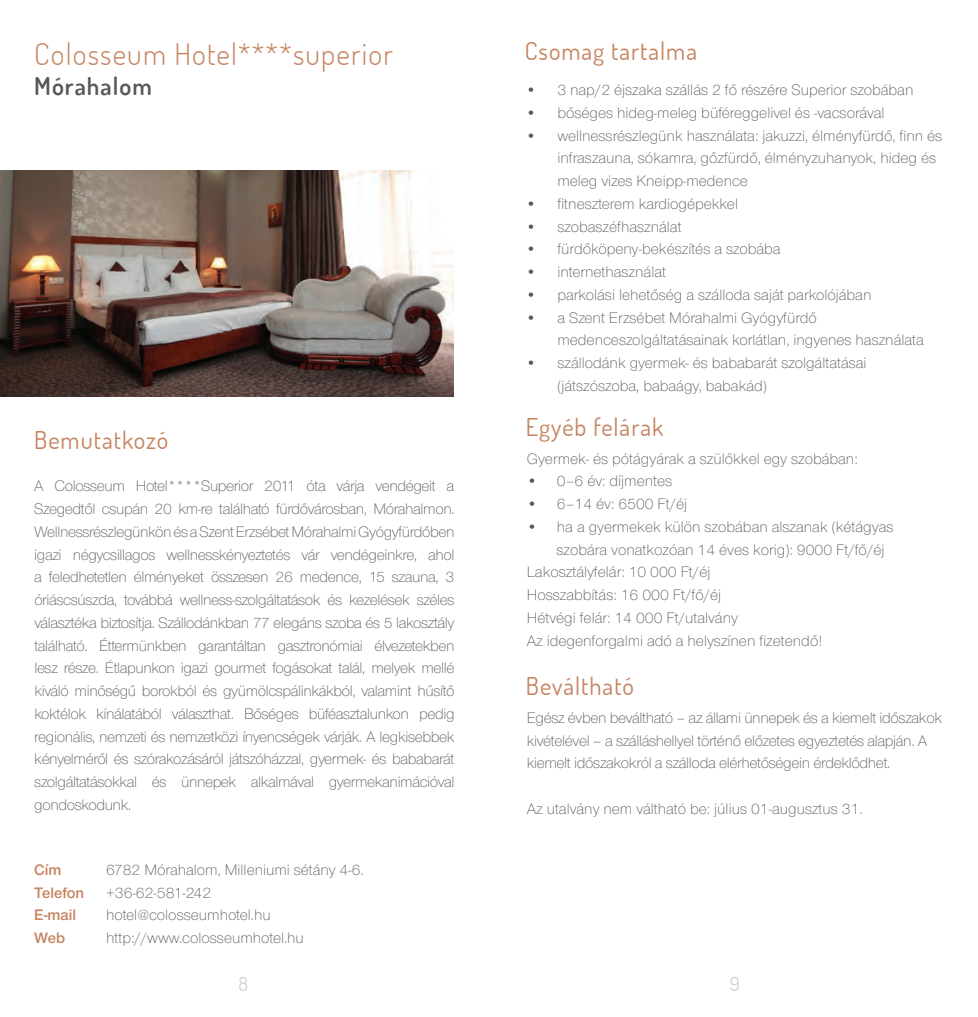
<style>
.page{position:relative;width:978px;height:1017px;background:#fff}
.page>*{position:absolute;margin:0;border:0;box-sizing:border-box;transform-origin:0 0}
.t1{font:300 29.75px "Dosis";letter-spacing:.04em;color:#c5835f}
.t2{font:24.5px "Dosis";letter-spacing:.04em;color:#c5835f}
.t3{font:600 24.5px "Dosis";letter-spacing:.04em;color:#57585a}
.t4{font:19.25px "Dosis";color:#d1d2d4}
.t5{font:300 15.75px/22.8px "Nimbus Sans Novus TOT";color:#57585a}
.t6{font:300 15.75px/22.8px "Nimbus Sans Novus TOT";letter-spacing:-.02em;color:#57585a}
.t7{font:15.75px/22.8px "Nimbus Sans Novus TOT Sem Bol";color:#c5835f}
</style>
<div class="page">
<img style="left:0;top:171px;width:453px;height:226px">
<h1 class="t1" style="left:34px;top:35px;width:360px">Colosseum Hotel****superior</h1>
<h2 class="t3" style="left:34px;top:70px;width:119px">Mórahalom</h2>
<h2 class="t2" style="left:34px;top:423px;width:135px">Bemutatkozó</h2>
<p class="t5" style="left:34px;top:475px;width:422px;text-align:justify">A Colosseum Hotel****Superior 2011 óta várja vendégeit a Szegedtől csupán 20 km-re található fürdővárosban, Mórahalmon.<br>Wellnessrészlegünkönés a Szent Erzsébet MórahalmiGyógyfürdőben igazi négycsillagos wellnesskényeztetés vár vendégeinkre, ahol a feledhetetlen élményeket összesen 26 medence, 15 szauna, 3 óriáscsúszda, továbbá wellness-szolgáltatások és kezelések széles választéka biztosítja. Szállodánkban 77 elegáns szoba és 5 lakosztály található. Éttermünkben garantáltan gasztronómiai élvezetekben lesz része. Étlapunkon igazi gourmet fogásokat talál, melyek mellé kiváló minőségű borokból és gyümölcspálinkákból, valamint hűsítő koktélok kínálatából választhat. Bőséges büféasztalunkon pedig regionális, nemzeti és nemzetközi ínyencségek várják. A legkisebbek kényelméről és szórakozásáról játszóházzal, gyermek- és bababarát szolgáltatásokkal és ünnepek alkalmával gyermekanimációval gondoskodunk.</p>
<p class="t7" style="left:34px;top:858px;width:51px">Cím<br>Telefon<br>E-mail<br>Web</p>
<p class="t5" style="left:106px;top:858px;width:259px">6782 Mórahalom, Milleniumi sétány 4-6. +36-62-581-242 hotel@colosseumhotel.hu http://www.colosseumhotel.hu</p>
<p class="t4" style="left:238px;top:971px;width:11px">8</p>
<h2 class="t2" style="left:525px;top:35px;width:173px">Csomag tartalma</h2>
<p class="t5" style="left:525px;top:79px;width:389px">• 3 nap/2 éjszaka szállás 2 fő részére Superior szobában</p>
<p class="t5" style="left:525px;top:101px;width:360px">• bőséges hideg-meleg büféreggelivel és -vacsorával</p>
<p class="t5" style="left:557px;top:124px;width:386px;text-indent:-32px">• wellnessrészlegünk használata: jakuzzi, élményfürdő, finn és infraszauna, sókamra, gőzfürdő, élményzuhanyok, hideg és meleg vizes Kneipp-medence</p>
<p class="t5" style="left:525px;top:192px;width:214px">• fitneszterem kardiogépekkel</p>
<p class="t5" style="left:525px;top:215px;width:157px">• szobaszéfhasználat</p>
<p class="t5" style="left:525px;top:238px;width:256px">• fürdőköpeny-bekészítés a szobába</p>
<p class="t5" style="left:525px;top:261px;width:142px">• internethasználat</p>
<p class="t5" style="left:525px;top:283px;width:347px">• parkolási lehetőség a szálloda saját parkolójában</p>
<p class="t5" style="left:557px;top:306px;width:368px;text-indent:-32px">• a Szent Erzsébet Mórahalmi Gyógyfürdő medenceszolgáltatásainak korlátlan, ingyenes használata</p>
<p class="t5" style="left:557px;top:352px;width:311px;text-indent:-32px">• szállodánk gyermek- és bababarát szolgáltatásai (játszószoba, babaágy, babakád)</p>
<h2 class="t2" style="left:525px;top:411px;width:139px">Egyéb felárak</h2>
<p class="t5" style="left:526px;top:447px;width:332px">Gyermek- és pótágyárak a szülőkkel egy szobában:</p>
<p class="t5" style="left:526px;top:470px;width:147px">• 0–6 év: díjmentes</p>
<p class="t5" style="left:526px;top:493px;width:162px">• 6–14 év: 6500 Ft/éj</p>
<p class="t5" style="left:526px;top:515px;width:368px">• ha a gyermekek külön szobában alszanak (kétágyas</p>
<p class="t5" style="left:556px;top:538px;width:329px">szobára vonatkozóan 14 éves korig): 9000 Ft/fő/éj</p>
<p class="t5" style="left:526px;top:561px;width:185px">Lakosztályfelár: 10 000 Ft/éj</p>
<p class="t5" style="left:526px;top:584px;width:196px">Hosszabbítás: 16 000 Ft/fő/éj</p>
<p class="t5" style="left:526px;top:606px;width:213px">Hétvégi felár: 14 000 Ft/utalvány</p>
<p class="t5" style="left:526px;top:629px;width:297px">Az idegenforgalmi adó a helyszínen fizetendő!</p>
<h2 class="t2" style="left:525px;top:670px;width:109px">Beváltható</h2>
<p class="t6" style="left:526px;top:706px;width:417px">Egész évben beváltható – az állami ünnepek és a kiemelt időszakok kivételével – a szálláshellyel történő előzetes egyeztetés alapján. A kiemelt időszakokról a szálloda elérhetőségein érdeklődhet.</p>
<p class="t5" style="left:526px;top:797px;width:337px">Az utalvány nem váltható be: július 01-augusztus 31.</p>
<p class="t4" style="left:729px;top:971px;width:11px">9</p>
</div>
